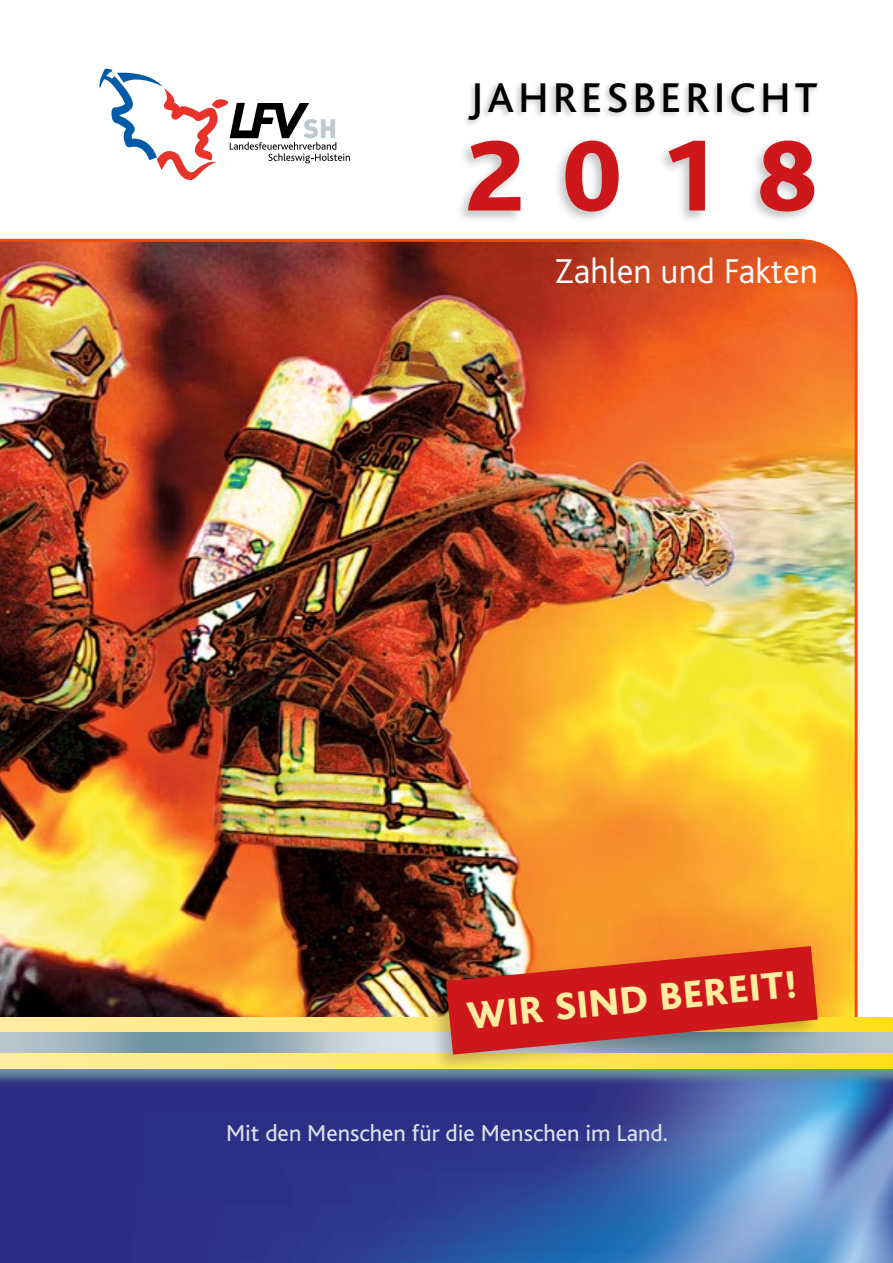
<style>
.page{position:relative;width:893px;height:1263px;background:#fff}
.page>*{position:absolute;margin:0;border:0;box-sizing:border-box;transform-origin:0 0}
.t1{font:800 105px "Bliss";color:#cd171a}
.t2{font:500 43.5px "Bliss";letter-spacing:.105em;color:#000}
.t3{font:800 39.9px "Bliss";color:#ffeca0}
.t4{font:300 36px "Bliss";color:#fff}
.t5{font:24px "Bliss";color:#dbe2e8}
</style>
<div class="page">
<img style="left:0;top:238px;width:858px;height:779px">
<svg style="left:0;top:1085px;width:893px;height:178px;background:#3c509c"></svg>
<svg style="left:0;top:1068px;width:893px;height:17px;background:#546b96"></svg>
<svg style="left:0;top:1017px;width:893px;height:51px;background:#ffe87a"></svg>
<svg style="left:0;top:1032px;width:893px;height:21px;background:#a1b5c0"></svg>
<div style="left:456px;top:138px;width:361px;height:87px;background:#000;opacity:.23"></div>
<div style="left:461px;top:81px;width:359px;height:47px;background:#000;opacity:.23"></div>
<svg style="left:99px;top:69px;width:251px;height:111px"></svg>
<div style="left:425px;top:941px;width:396px;height:134px;background:#000;opacity:.23"></div>
<svg style="left:446px;top:946px;width:372px;height:108px;background:#c33d31"></svg>
<p class="t2" style="left:469px;top:75px;width:350px">JAHRESBERICHT</p>
<p class="t1" style="left:465px;top:122px;width:353px">2018</p>
<p class="t4" style="left:554px;top:253px;width:265px">Zahlen und Fakten</p>
<p class="t3" style="left:465px;top:996px;width:332px;rotate:-6deg">WIR SIND BEREIT!</p>
<p class="t5" style="left:226px;top:1120px;width:443px">Mit den Menschen für die Menschen im Land.</p>
</div>
